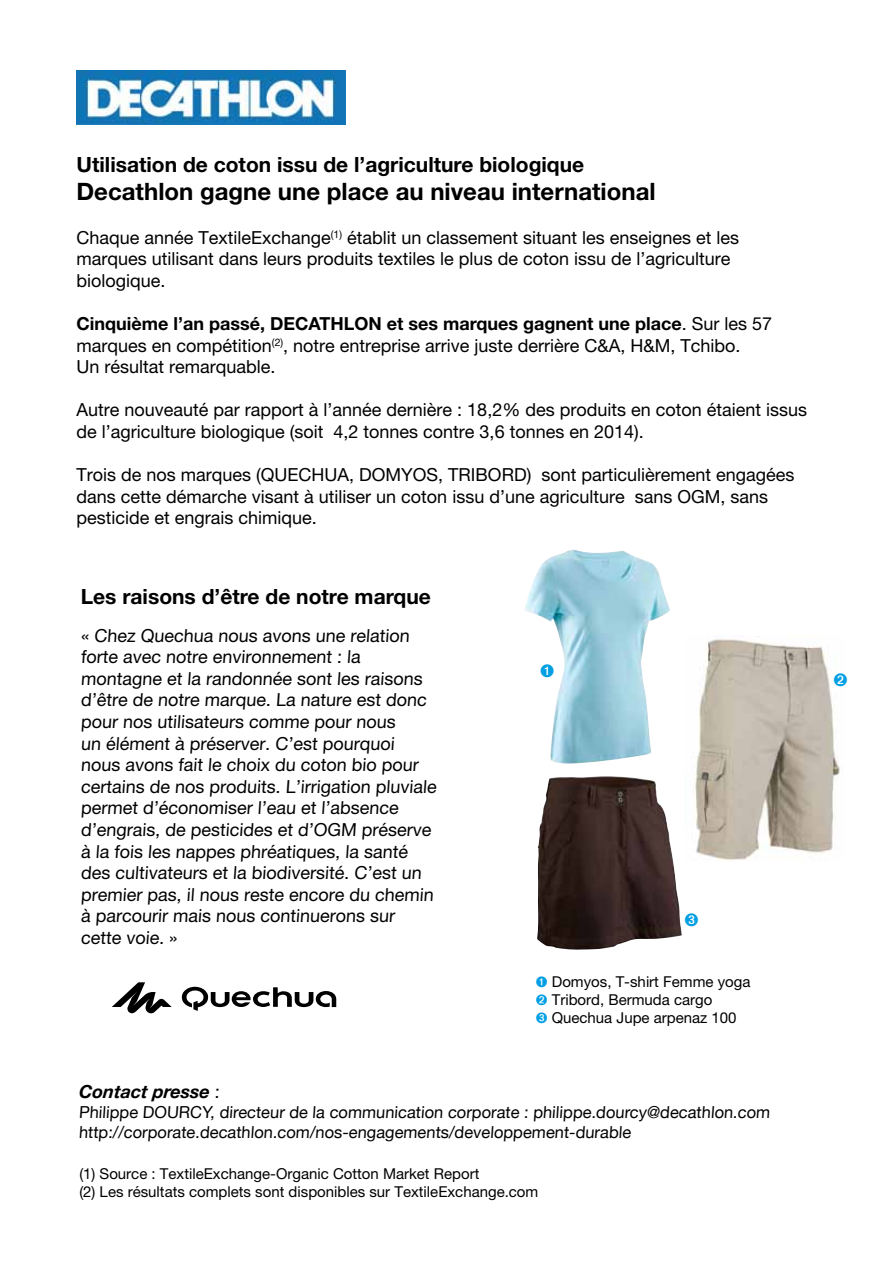
<style>
.page{position:relative;width:893px;height:1263px;background:#fff}
.page>*{position:absolute;margin:0;border:0;box-sizing:border-box;transform-origin:0 0}
.t1{font:700 24px "Helvetica Neue";color:#000}
.t2{font:700 21px "Helvetica Neue";color:#000}
.t3{font:18px/21.6px "Helvetica Neue";color:#000}
.t4{font:italic 700 18px "Helvetica Neue";color:#000}
.t5{font:16.5px/19.8px "Helvetica Neue";color:#000}
.t6{font:15px/18px "Helvetica Neue";color:#000}
.s1{font-weight:700}
.s2{color:#009fe3}
.s3{font-weight:400;font-style:normal}
</style>
<div class="page">
<img style="left:77px;top:70px;width:268px;height:55px">
<svg style="left:182px;top:987px;width:154px;height:24px"></svg>
<svg style="left:112px;top:982px;width:59px;height:31px"></svg>
<img style="left:525px;top:549px;width:145px;height:214px">
<img style="left:694px;top:636px;width:146px;height:224px">
<img style="left:537px;top:776px;width:145px;height:174px">
<svg style="left:541px;top:664px;width:13px;height:13px"></svg>
<svg style="left:834px;top:673px;width:6px;height:13px"></svg>
<p class="t2" style="left:77px;top:151px;width:509px">Utilisation de coton issu de l’agriculture biologique</p>
<h1 class="t1" style="left:77px;top:177px;width:581px">Decathlon gagne une place au niveau international</h1>
<p class="t3" style="left:77px;top:226px;width:664px">Chaque année TextileExchange<sup>(1)</sup> établit un classement situant les enseignes et les marques utilisant dans leurs produits textiles le plus de coton issu de l’agriculture biologique.</p>
<p class="t3" style="left:77px;top:313px;width:697px"><span class="s1">Cinquième l’an passé, DECATHLON et ses marques gagnent une place</span>. Sur les 57 marques en compétition<sup>(2)</sup>, notre entreprise arrive juste derrière C&amp;A, H&amp;M, Tchibo.<br>Un résultat remarquable.</p>
<p class="t3" style="left:77px;top:399px;width:732px">Autre nouveauté par rapport à l’année dernière : 18,2% des produits en coton étaient issus de l’agriculture biologique (soit 4,2 tonnes contre 3,6 tonnes en 2014).</p>
<p class="t3" style="left:77px;top:464px;width:719px">Trois de nos marques (QUECHUA, DOMYOS, TRIBORD) sont particulièrement engagées dans cette démarche visant à utiliser un coton issu d’une agriculture sans OGM, sans pesticide et engrais chimique.</p>
<p class="t2" style="left:81px;top:583px;width:352px">Les raisons d’être de notre marque</p>
<p class="t3" style="left:81px;top:624px;width:359px">« Chez Quechua nous avons une relation forte avec notre environnement : la montagne et la randonnée sont les raisons d’être de notre marque. La nature est donc pour nos utilisateurs comme pour nous<br>un élément à préserver. C’est pourquoi nous avons fait le choix du coton bio pour certains de nos produits. L’irrigation pluviale permet d’économiser l’eau et l’absence d’engrais, de pesticides et d’OGM préserve à la fois les nappes phréatiques, la santé des cultivateurs et la biodiversité. C’est un premier pas, il nous reste encore du chemin à parcourir mais nous continuerons sur cette voie. »</p>
<p class="t6" style="left:536px;top:972px;width:216px"><span class="s2">➊</span> Domyos, T-shirt Femme yoga<br><span class="s2">➋</span> Tribord, Bermuda cargo<br><span class="s2">➌</span> Quechua Jupe arpenaz 100</p>
<p class="t4" style="left:79px;top:1081px;width:144px">Contact presse <span class="s3">:</span></p>
<p class="t5" style="left:79px;top:1102px;width:694px">Philippe DOURCY, directeur de la communication corporate : philippe.dourcy@decathlon.com http://corporate.decathlon.com/nos-engagements/developpement-durable</p>
<p class="t6" style="left:79px;top:1165px;width:460px">(1) Source : TextileExchange-Organic Cotton Market Report<br>(2) Les résultats complets sont disponibles sur TextileExchange.com</p>
</div>
